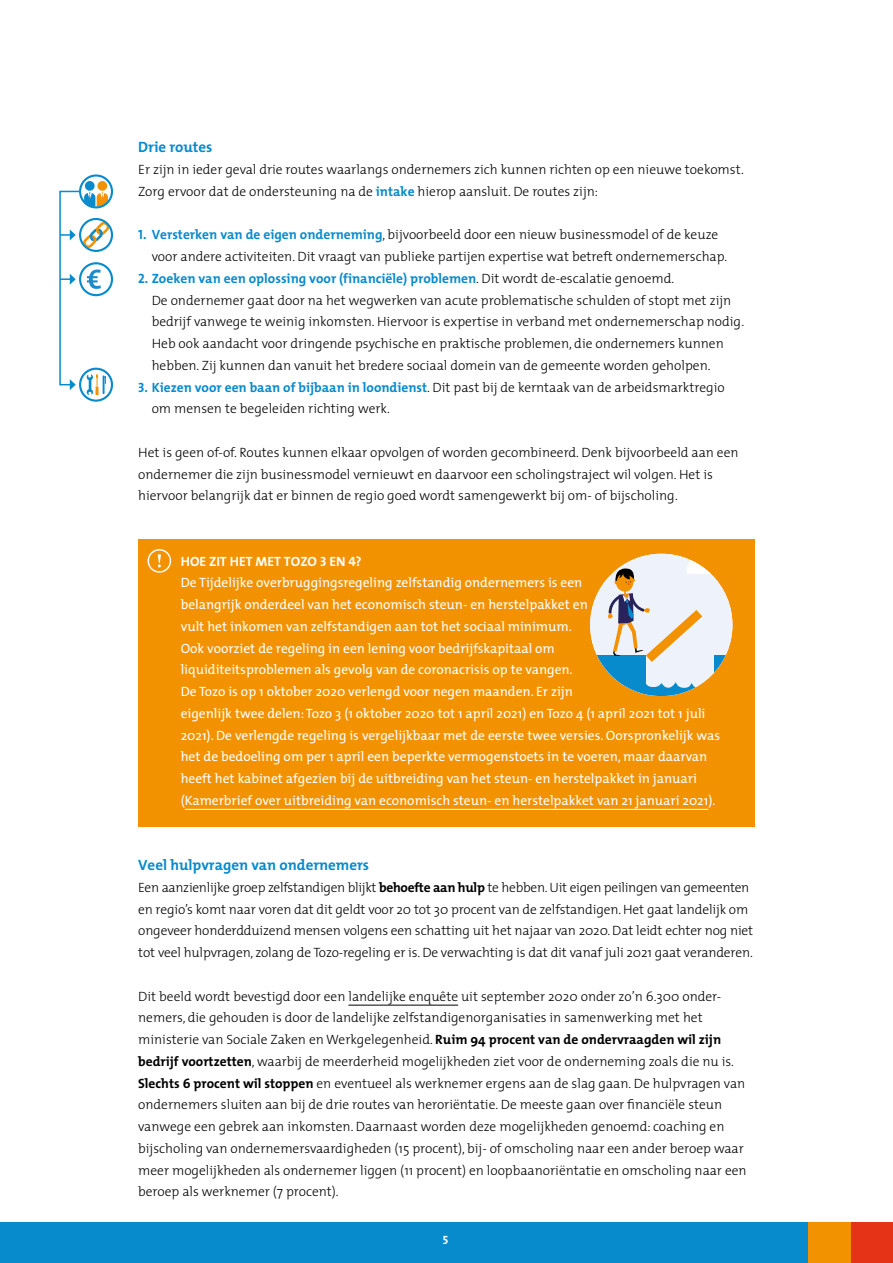
<style>
.page{position:relative;width:893px;height:1263px;background:#fff}
.page>*{position:absolute;margin:0;border:0;box-sizing:border-box;transform-origin:0 0}
.Tussenkop{font:700 15px "The Mix";color:#088bcc}
.Bodytekst{font:300 13.5px/21.8px "The Mix";color:#000}
.Bodytekst-2{font:13.5px/21.8px "The Mix";color:#fff}
.Tip_bold{font:13.5px "The Mix Bold Caps";color:#fff}
.t1{font:12px "The Mix Bold Caps";color:#fff}
.s1{font-weight:700;color:#088bcc}
.s2{font-family:"The Mix Bold Caps";font-weight:400;color:#088bcc}
.s3{font-family:"The Mix";font-weight:700}
.s4{font-weight:700}
</style>
<div class="page">
<div style="left:138px;top:539px;width:617px;height:287px;background:#f39200"></div>
<div style="left:0;top:1222px;width:831px;height:41px;background:#088bcc"></div>
<div style="left:850px;top:1222px;width:43px;height:41px;background:#e43317"></div>
<div style="left:808px;top:1222px;width:42px;height:41px;background:#f39200"></div>
<hr style="left:185px;top:809px;width:523px;height:1px;background:#fff">
<hr style="left:348px;top:1005px;width:110px;height:1px;background:#000">
<svg style="left:148px;top:549px;width:23px;height:24px"></svg>
<div style="left:590px;top:554px;width:142px;height:142px;background:#eef3fb;border-radius:71px"></div>
<svg style="left:596px;top:655px;width:50px;height:40px;fill:#088bcc"></svg>
<svg style="left:714px;top:662px;width:8px;height:11px"></svg>
<svg style="left:646px;top:681px;width:59px;height:15px"></svg>
<svg style="left:607px;top:559px;width:120px;height:103px"></svg>
<svg style="left:59px;top:174px;width:54px;height:228px"></svg>
<p class="Tussenkop" style="left:138px;top:135px;width:76px">Drie routes</p>
<p class="Bodytekst" style="left:138px;top:158px;width:607px">Er zijn in ieder geval drie routes waarlangs ondernemers zich kunnen richten op een nieuwe toekomst.<br>Zorg ervoor dat de ondersteuning na de <span class="s1">intake</span> hierop aansluit. De routes zijn:</p>
<p class="Bodytekst" style="left:152px;top:223px;width:577px;text-indent:-14px"><span class="s2">1.</span> <span class="s1">Versterken van de eigen onderneming</span>, bijvoorbeeld door een nieuw businessmodel of de keuze voor andere activiteiten. Dit vraagt van publieke partijen expertise wat betreft ondernemerschap.</p>
<p class="Bodytekst" style="left:152px;top:267px;width:594px;text-indent:-14px"><span class="s2">2</span><span class="s1">. Zoeken van een oplossing voor (financiële) problemen</span>. Dit wordt de-escalatie genoemd.<br>De ondernemer gaat door na het wegwerken van acute problematische schulden of stopt met zijn bedrijf vanwege te weinig inkomsten. Hiervoor is expertise in verband met ondernemerschap nodig.<br>Heb ook aandacht voor dringende psychische en praktische problemen, die ondernemers kunnen hebben. Zij kunnen dan vanuit het bredere sociaal domein van de gemeente worden geholpen.</p>
<p class="Bodytekst" style="left:152px;top:376px;width:574px;text-indent:-14px"><span class="s2">3</span><span class="s1">. Kiezen voor een baan of bijbaan in loondienst</span>. Dit past bij de kerntaak van de arbeidsmarktregio om mensen te begeleiden richting werk.</p>
<p class="Bodytekst" style="left:138px;top:441px;width:602px">Het is geen of-of. Routes kunnen elkaar opvolgen of worden gecombineerd. Denk bijvoorbeeld aan een ondernemer die zijn businessmodel vernieuwt en daarvoor een scholingstraject wil volgen. Het is hiervoor belangrijk dat er binnen de regio goed wordt samengewerkt bij om- of bijscholing.</p>
<p class="Tip_bold" style="left:181px;top:550px;width:182px">HOE ZIT HET MET TOZO 3 EN 4<span class="s3">?</span></p>
<p class="Bodytekst-2" style="left:181px;top:571px;width:541px">De Tijdelijke overbruggingsregeling zelfstandig ondernemers is een<br>belangrijk onderdeel van het economisch steun- en herstelpakket en<br>vult het inkomen van zelfstandigen aan tot het sociaal minimum.<br>Ook voorziet de regeling in een lening voor bedrijfskapitaal om<br>liquiditeitsproblemen als gevolg van de coronacrisis op te vangen.<br>De Tozo is op 1 oktober 2020 verlengd voor negen maanden. Er zijn<br>eigenlijk twee delen: Tozo 3 (1 oktober 2020 tot 1 april 2021) en Tozo 4 (1 april 2021 tot 1 juli 2021). De verlengde regeling is vergelijkbaar met de eerste twee versies. Oorspronkelijk was het de bedoeling om per 1 april een beperkte vermogenstoets in te voeren, maar daarvan heeft het kabinet afgezien bij de uitbreiding van het steun- en herstelpakket in januari (Kamerbrief over uitbreiding van economisch steun- en herstelpakket van 21 januari 2021).</p>
<p class="Tussenkop" style="left:138px;top:852px;width:233px">Veel hulpvragen van ondernemers</p>
<p class="Bodytekst" style="left:138px;top:876px;width:616px">Een aanzienlijke groep zelfstandigen blijkt <span class="s4">behoefte aan hulp</span> te hebben. Uit eigen peilingen van gemeenten en regio’s komt naar voren dat dit geldt voor 20 tot 30 procent van de zelfstandigen. Het gaat landelijk om ongeveer honderdduizend mensen volgens een schatting uit het najaar van 2020. Dat leidt echter nog niet tot veel hulpvragen, zolang de Tozo-regeling er is. De verwachting is dat dit vanaf juli 2021 gaat veranderen.</p>
<p class="Bodytekst" style="left:138px;top:985px;width:610px">Dit beeld wordt bevestigd door een landelijke enquête uit september 2020 onder zo’n 6.300 onder&shy;nemers, die gehouden is door de landelijke zelfstandigenorganisaties in samenwerking met het ministerie van Sociale Zaken en Werkgelegenheid. <span class="s4">Ruim 94 procent van de ondervraagden wil zijn bedrijf voortzetten</span>, waarbij de meerderheid mogelijkheden ziet voor de onderneming zoals die nu is.<br><span class="s4">Slechts 6 procent wil stoppen</span> en eventueel als werknemer ergens aan de slag gaan. De hulpvragen van ondernemers sluiten aan bij de drie routes van heroriëntatie. De meeste gaan over fi nanciële steun vanwege een gebrek aan inkomsten. Daarnaast worden deze mogelijkheden genoemd: coaching en bijscholing van ondernemersvaardigheden (15 procent), bij- of omscholing naar een ander beroep waar meer mogelijkheden als ondernemer liggen (11 procent) en loopbaanoriëntatie en omscholing naar een beroep als werknemer (7 procent).</p>
<p class="t1" style="left:443px;top:1229px;width:7px">5</p>
</div>
